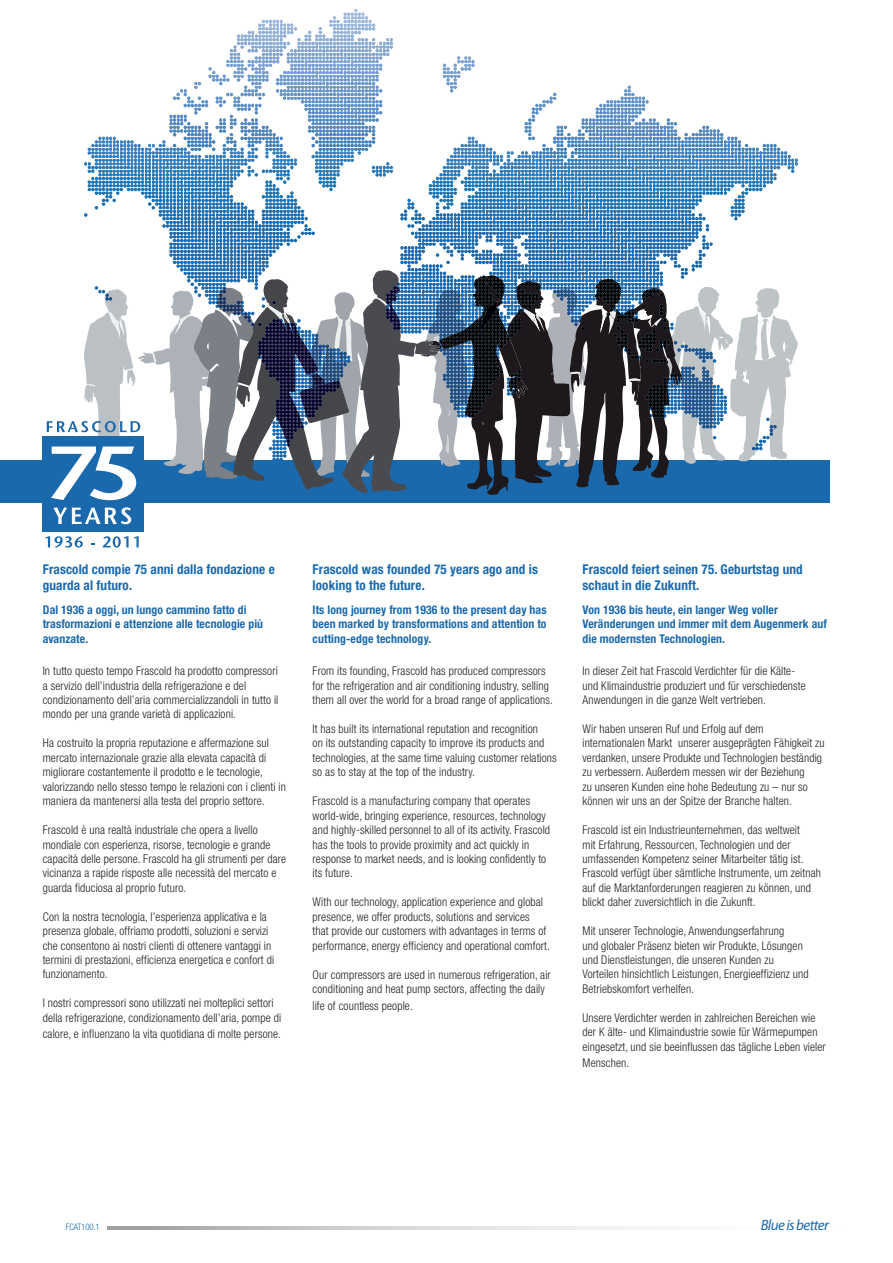
<style>
.page{position:relative;width:893px;height:1263px;background:#fff}
.page>*{position:absolute;margin:0;border:0;box-sizing:border-box;transform-origin:0 0}
.t1{font:italic 15px "Myriad Pro";letter-spacing:-.04em;color:#1a69ad}
.t2{font:700 condensed 13.5px/16.2px "Helvetica Neue";color:#1a69ad}
.t3{font:300 condensed 12px/14.4px "Helvetica Neue";color:#231f20}
.t4{font:700 condensed 12px/14.4px "Helvetica Neue";color:#1a69ad}
.t5{font:300 condensed 9px "Helvetica Neue";letter-spacing:-.03em;color:#1a69ad}
</style>
<div class="page">
<svg style="left:107px;top:1227px;width:545px;height:3px;background:#cecfd1"></svg>
<div style="left:0;top:460px;width:829px;height:43px;background:#1a69ad"></div>
<svg style="left:84px;top:9px;width:309px;height:261px"></svg>
<svg style="left:386px;top:56px;width:412px;height:214px"></svg>
<div style="left:43px;top:436px;width:101px;height:95px;background:#1a69ad"></div>
<svg style="left:53px;top:507px;width:78px;height:17px"></svg>
<svg style="left:45px;top:536px;width:38px;height:12px"></svg>
<svg style="left:103px;top:536px;width:36px;height:12px"></svg>
<svg style="left:47px;top:270px;width:751px;height:230px"></svg>
<p class="t2" style="left:43px;top:562px;width:234px">Frascold compie 75 anni dalla fondazione e guarda al futuro.</p>
<p class="t4" style="left:43px;top:603px;width:222px">Dal 1936 a oggi, un lungo cammino fatto di trasformazioni e attenzione alle tecnologie più avanzate.</p>
<p class="t3" style="left:43px;top:665px;width:237px">In tutto questo tempo Frascold ha prodotto compressori a servizio dell’industria della refrigerazione e del condizionamento dell’aria commercializzandoli in tutto il mondo per una grande varietà di applicazioni.</p>
<p class="t3" style="left:43px;top:737px;width:245px">Ha costruito la propria reputazione e affermazione sul mercato internazionale grazie alla elevata capacità di migliorare costantemente il prodotto e le tecnologie, valorizzando nello stesso tempo le relazioni con i clienti in maniera da mantenersi alla testa del proprio settore.</p>
<p class="t3" style="left:43px;top:824px;width:245px">Frascold è una realtà industriale che opera a livello mondiale con esperienza, risorse, tecnologie e grande capacità delle persone. Frascold ha gli strumenti per dare vicinanza a rapide risposte alle necessità del mercato e guarda fiduciosa al proprio futuro.</p>
<p class="t3" style="left:43px;top:910px;width:233px">Con la nostra tecnologia, l’esperienza applicativa e la presenza globale, offriamo prodotti, soluzioni e servizi che consentono ai nostri clienti di ottenere vantaggi in termini di prestazioni, efficienza energetica e confort di funzionamento.</p>
<p class="t3" style="left:43px;top:997px;width:240px">I nostri compressori sono utilizzati nei molteplici settori della refrigerazione, condizionamento dell’aria, pompe di</p>
<p class="t3" style="left:43px;top:1028px;width:240px">calore, e influenzano la vita quotidiana di molte persone.</p>
<p class="t2" style="left:313px;top:562px;width:227px">Frascold was founded 75 years ago and is looking to the future.</p>
<p class="t4" style="left:313px;top:603px;width:236px;text-align:justify">Its long journey from 1936 to the present day has been marked by transformations and attention to cutting-edge technology.</p>
<p class="t3" style="left:313px;top:665px;width:242px">From its founding, Frascold has produced compressors for the refrigeration and air conditioning industry, selling them all over the world for a broad range of applications.</p>
<p class="t3" style="left:313px;top:723px;width:246px">It has built its international reputation and recognition<br>on its outstanding capacity to improve its products and technologies, at the same time valuing customer relations so as to stay at the top of the industry.</p>
<p class="t3" style="left:313px;top:795px;width:239px">Frascold is a manufacturing company that operates world-wide, bringing experience, resources, technology and highly-skilled personnel to all of its activity. Frascold has the tools to provide proximity and act quickly in response to market needs, and is looking confidently to its future.</p>
<p class="t3" style="left:313px;top:896px;width:239px">With our technology, application experience and global presence, we offer products, solutions and services<br>that provide our customers with advantages in terms of performance, energy efficiency and operational comfort.</p>
<p class="t3" style="left:313px;top:968px;width:240px">Our compressors are used in numerous refrigeration, air conditioning and heat pump sectors, affecting the daily</p>
<p class="t3" style="left:313px;top:999px;width:102px">life of countless people.</p>
<p class="t2" style="left:582px;top:562px;width:222px">Frascold feiert seinen 75. Geburtstag und schaut in die Zukunft.</p>
<p class="t4" style="left:582px;top:603px;width:246px">Von 1936 bis heute, ein langer Weg voller<br>Veränderungen und immer mit dem Augenmerk auf die modernsten Technologien.</p>
<p class="t3" style="left:582px;top:665px;width:225px">In dieser Zeit hat Frascold Verdichter für die Kälte&shy;und Klimaindustrie produziert und für verschiedenste<br>Anwendungen in die ganze Welt vertrieben.</p>
<p class="t3" style="left:582px;top:723px;width:244px">Wir haben unseren Ruf und Erfolg auf dem internationalen Markt unserer ausgeprägten Fähigkeit zu verdanken, unsere Produkte und Technologien beständig zu verbessern. Außerdem messen wir der Beziehung<br>zu unseren Kunden eine hohe Bedeutung zu – nur so können wir uns an der Spitze der Branche halten.</p>
<p class="t3" style="left:582px;top:824px;width:240px">Frascold ist ein Industrieunternehmen, das weltweit<br>mit Erfahrung, Ressourcen, Technologien und der umfassenden Kompetenz seiner Mitarbeiter tätig ist.<br>Frascold verfügt über sämtliche Instrumente, um zeitnah auf die Marktanforderungen reagieren zu können, und blickt daher zuversichtlich in die Zukunft.</p>
<p class="t3" style="left:582px;top:925px;width:228px">Mit unserer Technologie, Anwendungserfahrung<br>und globaler Präsenz bieten wir Produkte, Lösungen und Dienstleistungen, die unseren Kunden zu Vorteilen hinsichtlich Leistungen, Energieeffizienz und Betriebskomfort verhelfen.</p>
<p class="t3" style="left:582px;top:1011px;width:245px">Unsere Verdichter werden in zahlreichen Bereichen wie der K älte- und Klimaindustrie sowie für Wärmepumpen eingesetzt, und sie beeinflussen das tägliche Leben vieler</p>
<p class="t3" style="left:582px;top:1057px;width:48px">Menschen.</p>
<p class="t5" style="left:66px;top:1223px;width:35px">FCAT100.1</p>
<p class="t1" style="left:761px;top:1216px;width:70px">Blue is better</p>
</div>
